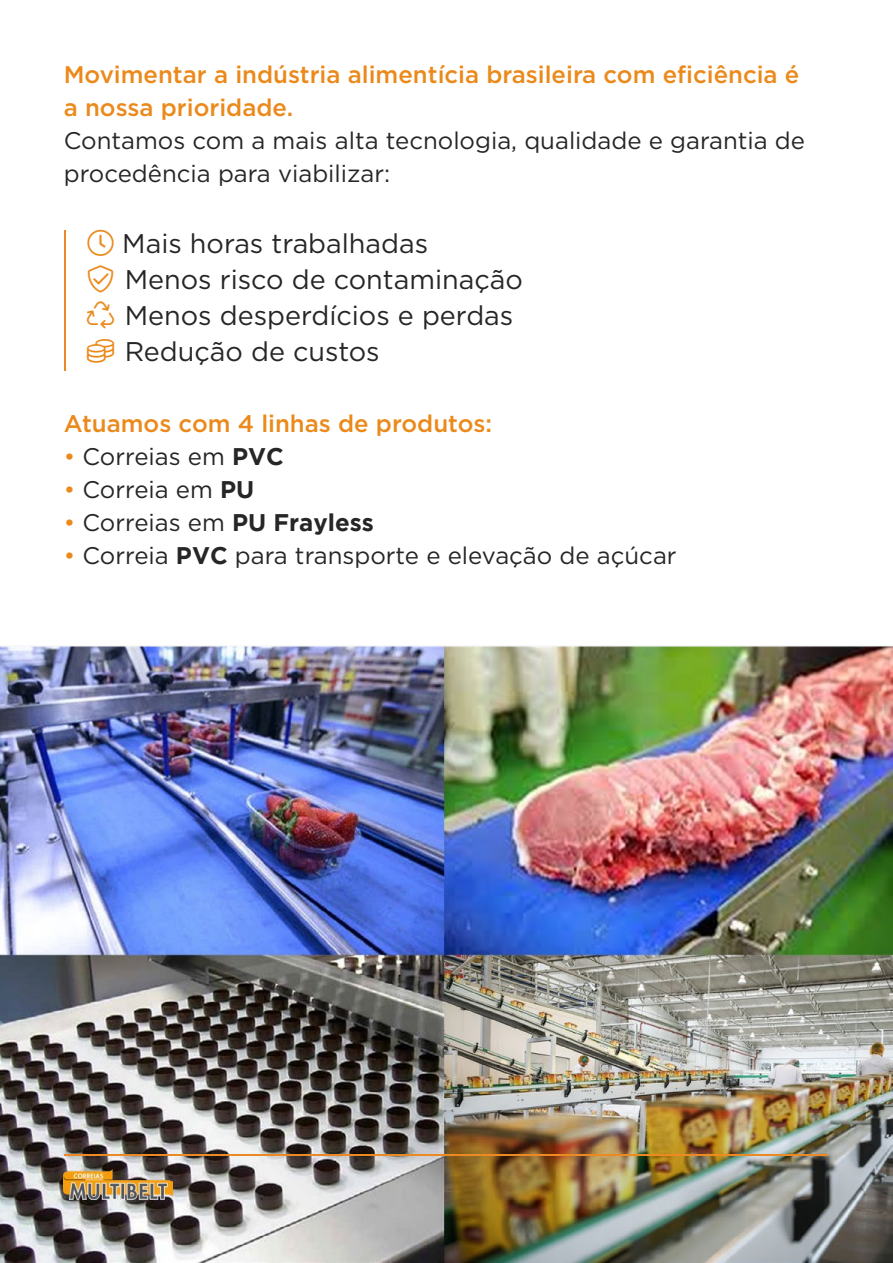
<style>
.page{position:relative;width:893px;height:1263px;background:#fff}
.page>*{position:absolute;margin:0;border:0;box-sizing:border-box;transform-origin:0 0}
.t1{font:27px "Gotham";color:#262626}
.t2{font:24px/33px "Gotham";color:#262626}
.t3{font:500 24px/33px "Gotham";color:#eb891a}
.s1{color:#eb891a}
.s2{font-weight:700}
</style>
<div class="page">
<img style="left:0;top:645px;width:893px;height:618px">
<hr style="left:64px;top:230px;width:2px;height:141px;background:#eb8923">
<hr style="left:65px;top:1154px;width:763px;height:1px;background:#eb8923">
<img style="left:64px;top:1169px;width:109px;height:30px">
<p class="t3" style="left:64px;top:58px;width:737px">Movimentar a indústria alimentícia brasileira com eficiência é a nossa prioridade.</p>
<p class="t2" style="left:64px;top:123px;width:743px">Contamos com a mais alta tecnologia, qualidade e garantia de procedência para viabilizar:</p>
<p class="t1" style="left:87px;top:226px;width:343px"><span class="s1">●□</span> Mais horas trabalhadas</p>
<p class="t1" style="left:87px;top:262px;width:437px"><span class="s1">▲●</span> Menos risco de contaminação</p>
<p class="t1" style="left:87px;top:298px;width:428px"><span class="s1">●</span> Menos desperdícios e perdas</p>
<p class="t1" style="left:87px;top:334px;width:294px"><span class="s1">□■▲</span> Redução de custos</p>
<p class="t3" style="left:64px;top:407px;width:430px">Atuamos com 4 linhas de produtos:</p>
<p class="t2" style="left:64px;top:439px;width:222px"><span class="s1">•</span> Correias em <span class="s2">PVC</span></p>
<p class="t2" style="left:64px;top:472px;width:192px"><span class="s1">•</span> Correia em <span class="s2">PU</span></p>
<p class="t2" style="left:64px;top:505px;width:312px"><span class="s1">•</span> Correias em <span class="s2">PU Frayless</span></p>
<p class="t2" style="left:64px;top:538px;width:614px"><span class="s1">•</span> Correia <span class="s2">PVC</span> para transporte e elevação de açúcar</p>
</div>
